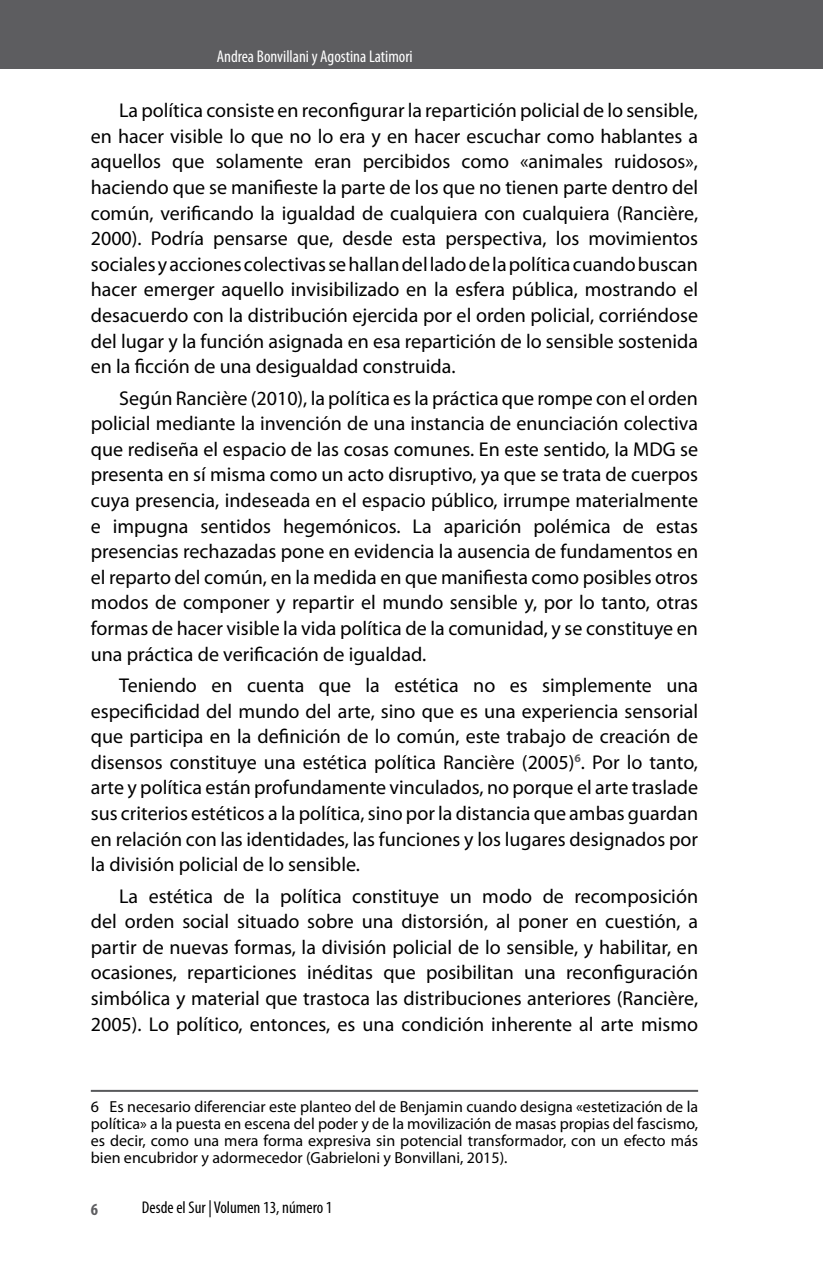
<style>
.page{position:relative;width:823px;height:1265px;background:#fff}
.page>*{position:absolute;margin:0;border:0;box-sizing:border-box;transform-origin:0 0}
.t1{font:20px/25.6px "Myriad Pro";color:#000;text-align:justify}
.t2{font:condensed 17px "Myriad Pro";color:#fff}
.t3{font:condensed 17px "Myriad Pro";color:#000}
.t4{font:700 condensed 17px "Myriad Pro";color:#5d5d60}
.t5{font:16px/17px "Myriad Pro";color:#000;text-align:justify}
</style>
<div class="page">
<div style="left:0;top:0;width:822px;height:68px;background:#5d5d60"></div>
<hr style="left:91px;top:1089px;width:606px;height:2px;background:#58595b">
<p class="t2" style="left:217px;top:46px;width:197px">Andrea Bonvillani y Agostina Latimori</p>
<p class="t1" style="left:91px;top:97px;width:608px;text-indent:28px">La política consiste en reconfigurar la repartición policial de lo sensible, en hacer visible lo que no lo era y en hacer escuchar como hablantes a aquellos que solamente eran percibidos como «animales ruidosos», haciendo que se manifieste la parte de los que no tienen parte dentro del común, verificando la igualdad de cualquiera con cualquiera (Rancière, 2000). Podría pensarse que, desde esta perspectiva, los movimientos sociales y acciones colectivas se hallan del lado de la política cuando buscan hacer emerger aquello invisibilizado en la esfera pública, mostrando el desacuerdo con la distribución ejercida por el orden policial, corriéndose del lugar y la función asignada en esa repartición de lo sensible sostenida en la ficción de una desigualdad construida.</p>
<p class="t1" style="left:91px;top:384px;width:608px;text-indent:28px">Según Rancière (2010), la política es la práctica que rompe con el orden policial mediante la invención de una instancia de enunciación colectiva que rediseña el espacio de las cosas comunes. En este sentido, la MDG se presenta en sí misma como un acto disruptivo, ya que se trata de cuerpos cuya presencia, indeseada en el espacio público, irrumpe materialmente e impugna sentidos hegemónicos. La aparición polémica de estas presencias rechazadas pone en evidencia la ausencia de fundamentos en el reparto del común, en la medida en que manifiesta como posibles otros modos de componer y repartir el mundo sensible y, por lo tanto, otras formas de hacer visible la vida política de la comunidad, y se constituye en una práctica de verificación de igualdad.</p>
<p class="t1" style="left:91px;top:672px;width:608px;text-indent:28px">Teniendo en cuenta que la estética no es simplemente una especificidad del mundo del arte, sino que es una experiencia sensorial que participa en la definición de lo común, este trabajo de creación de disensos constituye una estética política Rancière (2005)<sup>6</sup>. Por lo tanto, arte y política están profundamente vinculados, no porque el arte traslade sus criterios estéticos a la política, sino por la distancia que ambas guardan en relación con las identidades, las funciones y los lugares designados por la división policial de lo sensible.</p>
<p class="t1" style="left:91px;top:882px;width:608px;text-indent:28px">La estética de la política constituye un modo de recomposición del orden social situado sobre una distorsión, al poner en cuestión, a partir de nuevas formas, la división policial de lo sensible, y habilitar, en ocasiones, reparticiones inéditas que posibilitan una reconfiguración simbólica y material que trastoca las distribuciones anteriores (Rancière, 2005). Lo político, entonces, es una condición inherente al arte mismo</p>
<p class="t5" style="left:91px;top:1097px;width:608px">6 Es necesario diferenciar este planteo del de Benjamin cuando designa «estetización de la política» a la puesta en escena del poder y de la movilización de masas propias del fascismo, es decir, como una mera forma expresiva sin potencial transformador, con un efecto más bien encubridor y adormecedor (Gabrieloni y Bonvillani, 2015).</p>
<p class="t4" style="left:91px;top:1198px;width:9px">6</p>
<p class="t3" style="left:142px;top:1196px;width:192px">Desde el Sur | Volumen 13, número 1</p>
</div>
